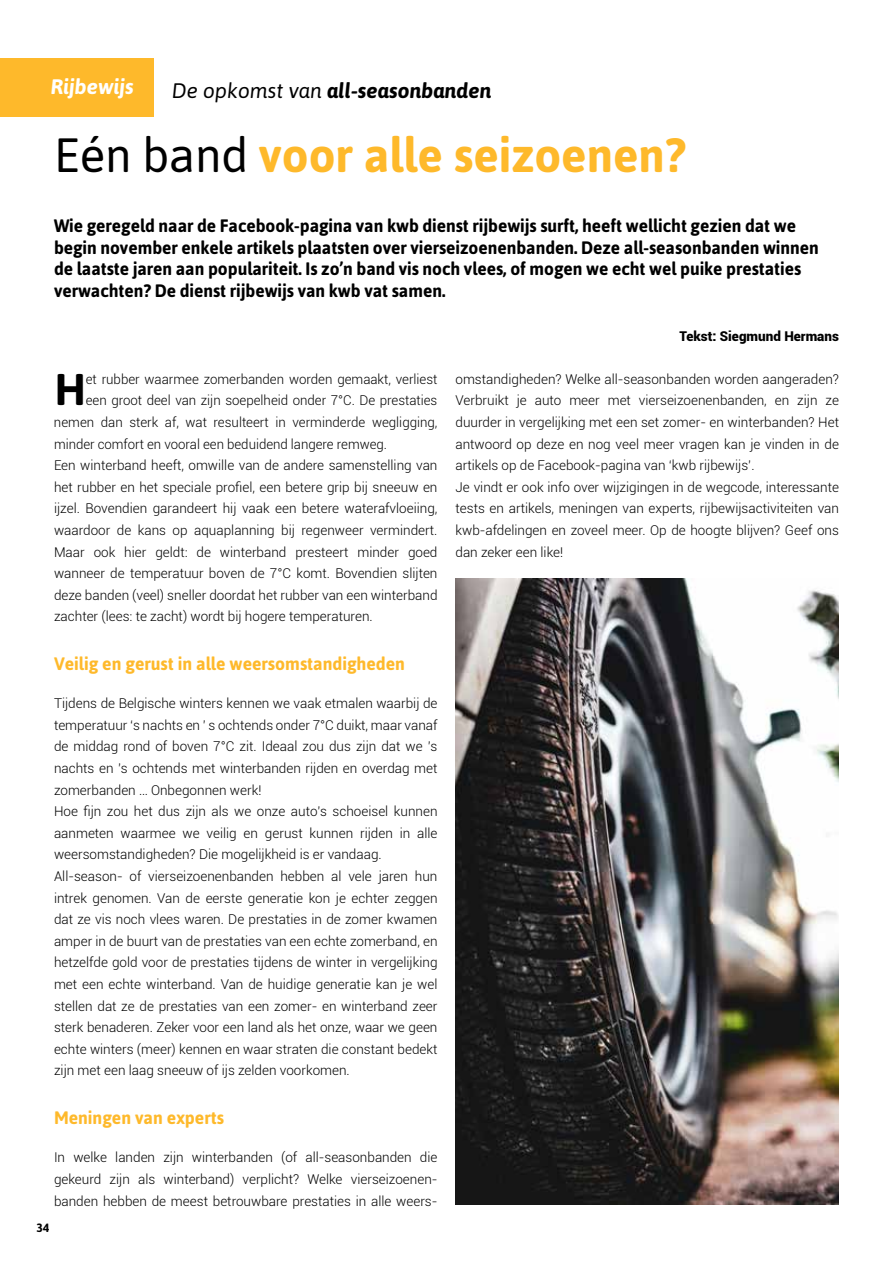
<style>
.page{position:relative;width:893px;height:1263px;background:#fff}
.page>*{position:absolute;margin:0;border:0;box-sizing:border-box;transform-origin:0 0}
.t1{font:700 48px "Asap";color:#feb92b}
.t2{font:700 44.25px "Asap";color:#000}
.t3{font:italic 700 21px "Asap";color:#000}
.t4{font:italic 700 21px "Asap";color:#fff}
.t5{font:700 18px/21.6px "Asap";color:#000;scale:.96 1}
.t6{font:700 18px "Asap";color:#feb92b}
.t7{font:300 13.5px/21.6px "Roboto";color:#000}
.t8{font:900 13.5px "Roboto";color:#000}
.t9{font:700 12px "Asap";color:#000}
.s1{font-weight:400}
.s2{font-weight:400;color:#000}
</style>
<div class="page">
<div style="left:0;top:59px;width:153px;height:58px;background:#feb92b"></div>
<img style="left:455px;top:578px;width:384px;height:626px">
<h3 class="t4" style="left:51px;top:75px;width:85px">Rijbewijs</h3>
<h3 class="t3" style="left:172px;top:79px;width:321px"><span class="s1">De opkomst van</span> all-seasonbanden</h3>
<h1 class="t1" style="left:54px;top:128px;width:633px"><span class="s2">Eén band</span> voor alle seizoenen?</h1>
<p class="t5" style="left:54px;top:215px;width:798px">Wie geregeld naar de Facebook-pagina van kwb dienst rijbewijs surft, heeft wellicht gezien dat we begin november enkele artikels plaatsten over vierseizoenenbanden. Deze all-seasonbanden winnen de laatste jaren aan populariteit. Is zo’n band vis noch vlees, of mogen we echt wel puike prestaties verwachten? De dienst rijbewijs van kwb vat samen.</p>
<p class="t8" style="left:679px;top:326px;width:161px">Tekst: Siegmund Hermans</p>
<h2 class="t2" style="left:54px;top:364px;width:33px">H</h2>
<p class="t7" style="left:86px;top:368px;width:353px">et rubber waarmee zomerbanden worden gemaakt, verliest</p>
<p class="t7" style="left:455px;top:368px;width:385px">omstandigheden? Welke all-seasonbanden worden aangeraden?<br>Verbruikt je auto meer met vierseizoenenbanden, en zijn ze duurder in vergelijking met een set zomer- en winterbanden? Het antwoord op deze en nog veel meer vragen kan je vinden in de artikels op de Facebook-pagina van ‘kwb rijbewijs’.<br>Je vindt er ook info over wijzigingen in de wegcode, interessante tests en artikels, meningen van experts, rijbewijsactiviteiten van kwb-afdelingen en zoveel meer. Op de hoogte blijven? Geef ons dan zeker een like!</p>
<p class="t7" style="left:86px;top:389px;width:353px">een groot deel van zijn soepelheid onder 7°C. De prestaties</p>
<p class="t7" style="left:54px;top:411px;width:385px">nemen dan sterk af, wat resulteert in verminderde wegligging,</p>
<p class="t7" style="left:54px;top:432px;width:335px">minder comfort en vooral een beduidend langere remweg.</p>
<p class="t7" style="left:54px;top:454px;width:385px">Een winterband heeft, omwille van de andere samenstelling van</p>
<p class="t7" style="left:54px;top:476px;width:385px">het rubber en het speciale profiel, een betere grip bij sneeuw en</p>
<p class="t7" style="left:54px;top:497px;width:385px">ijzel. Bovendien garandeert hij vaak een betere waterafvloeiing,</p>
<p class="t7" style="left:54px;top:519px;width:385px">waardoor de kans op aquaplanning bij regenweer vermindert.</p>
<p class="t7" style="left:54px;top:540px;width:385px">Maar ook hier geldt: de winterband presteert minder goed</p>
<p class="t7" style="left:54px;top:562px;width:385px">wanneer de temperatuur boven de 7°C komt. Bovendien slijten</p>
<p class="t7" style="left:54px;top:584px;width:385px">deze banden (veel) sneller doordat het rubber van een winterband</p>
<p class="t7" style="left:54px;top:605px;width:320px">zachter (lees: te zacht) wordt bij hogere temperaturen.</p>
<h3 class="t6" style="left:54px;top:653px;width:353px">Veilig en gerust in alle weersomstandigheden</h3>
<p class="t7" style="left:54px;top:692px;width:385px">Tijdens de Belgische winters kennen we vaak etmalen waarbij de temperatuur ‘s nachts en ’ s ochtends onder 7°C duikt, maar vanaf de middag rond of boven 7°C zit. Ideaal zou dus zijn dat we ’s nachts en ’s ochtends met winterbanden rijden en overdag met zomerbanden … Onbegonnen werk!<br>Hoe fijn zou het dus zijn als we onze auto’s schoeisel kunnen aanmeten waarmee we veilig en gerust kunnen rijden in alle weersomstandigheden? Die mogelijkheid is er vandaag.<br>All-season- of vierseizoenenbanden hebben al vele jaren hun intrek genomen. Van de eerste generatie kon je echter zeggen dat ze vis noch vlees waren. De prestaties in de zomer kwamen amper in de buurt van de prestaties van een echte zomerband, en hetzelfde gold voor de prestaties tijdens de winter in vergelijking met een echte winterband. Van de huidige generatie kan je wel stellen dat ze de prestaties van een zomer- en winterband zeer sterk benaderen. Zeker voor een land als het onze, waar we geen echte winters (meer) kennen en waar straten die constant bedekt zijn met een laag sneeuw of ijs zelden voorkomen.</p>
<h3 class="t6" style="left:54px;top:1107px;width:171px">Meningen van experts</h3>
<p class="t7" style="left:54px;top:1146px;width:385px">In welke landen zijn winterbanden (of all-seasonbanden die gekeurd zijn als winterband) verplicht? Welke vierseizoenen&shy;banden hebben de meest betrouwbare prestaties in alle weers-</p>
<p class="t9" style="left:36px;top:1220px;width:14px">34</p>
</div>
